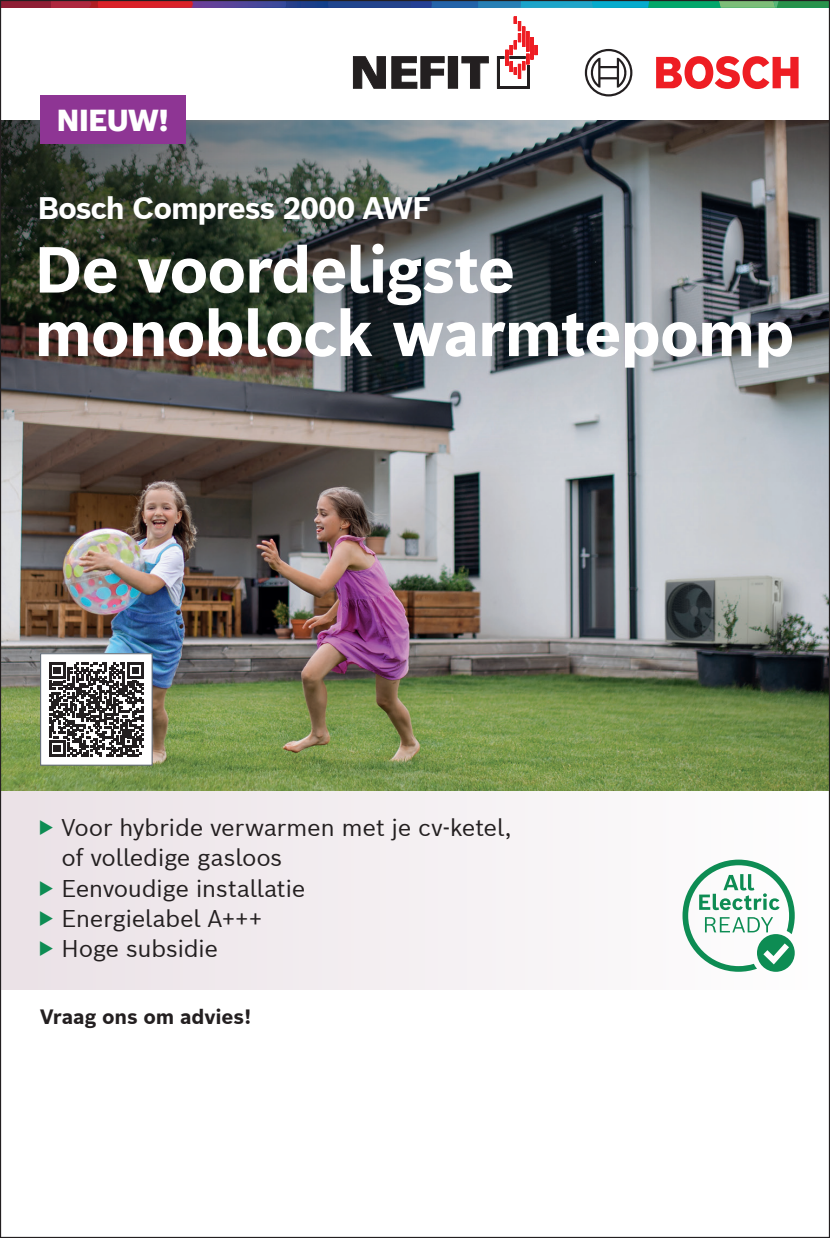
<style>
.page{position:relative;width:830px;height:1238px;background:#fff}
.page>*{position:absolute;margin:0;border:0;box-sizing:border-box;transform-origin:0 0}
.t1{font:700 63.45px/63.4px "Bosch Sans";letter-spacing:-.025em;color:#fff}
.t2{font:700 30.38px "Bosch Sans";letter-spacing:-.04em;color:#fff}
.t3{font:900 29.7px "Bosch Sans";letter-spacing:-.045em;color:#fff}
.t4{font:23.62px "Bosch Sans";letter-spacing:-.02em;color:#231f20}
.t5{font:700 20.25px "Bosch Sans";letter-spacing:-.01em;color:#231f20}
.s1{color:#0d8c53}
</style>
<div class="page">
<img style="left:2px;top:488px;width:825px;height:302px">
<div style="left:0;top:790px;width:829px;height:200px;background:linear-gradient(to right,#eae1e6,#fefefe)"></div>
<img style="left:2px;top:119px;width:825px;height:369px">
<svg style="left:682px;top:859px;width:112px;height:112px"></svg>
<div style="left:41px;top:653px;width:111px;height:112px;background:#fff"></div>
<svg style="left:49px;top:662px;width:94px;height:94px"></svg>
<div style="left:40px;top:653px;width:113px;height:112px;border:1px solid #666f7a"></div>
<svg style="left:0;top:0;width:51px;height:8px"></svg>
<svg style="left:51px;top:2px;width:776px;height:6px;background:#476982"></svg>
<svg style="left:656px;top:56px;width:142px;height:33px"></svg>
<svg style="left:584px;top:49px;width:48px;height:47px"></svg>
<svg style="left:353px;top:57px;width:32px;height:31px"></svg>
<svg style="left:391px;top:57px;width:53px;height:31px"></svg>
<div style="left:448px;top:57px;width:9px;height:31px;background:#231f20"></div>
<svg style="left:461px;top:57px;width:27px;height:31px"></svg>
<svg style="left:497px;top:17px;width:40px;height:71px"></svg>
<div style="left:40px;top:95px;width:145px;height:48px;background:#8e3594"></div>
<p class="t3" style="left:56px;top:101px;width:114px">NIEUW!</p>
<p class="t2" style="left:37px;top:188px;width:395px">Bosch Compress 2000 AWF</p>
<h1 class="t1" style="left:34px;top:236px;width:761px">De voordeligste monoblock warmtepomp</h1>
<p class="t4" style="left:38px;top:811px;width:475px"><span class="s1">▶</span> Voor hybride verwarmen met je cv-ketel,</p>
<p class="t4" style="left:61px;top:841px;width:222px">of volledige gasloos</p>
<p class="t4" style="left:38px;top:871px;width:269px"><span class="s1">▶</span> Eenvoudige installatie</p>
<p class="t4" style="left:38px;top:902px;width:226px"><span class="s1">▶</span> Energielabel A+++</p>
<p class="t4" style="left:38px;top:932px;width:182px"><span class="s1">▶</span> Hoge subsidie</p>
<p class="t5" style="left:40px;top:1003px;width:213px">Vraag ons om advies!</p>
</div>
